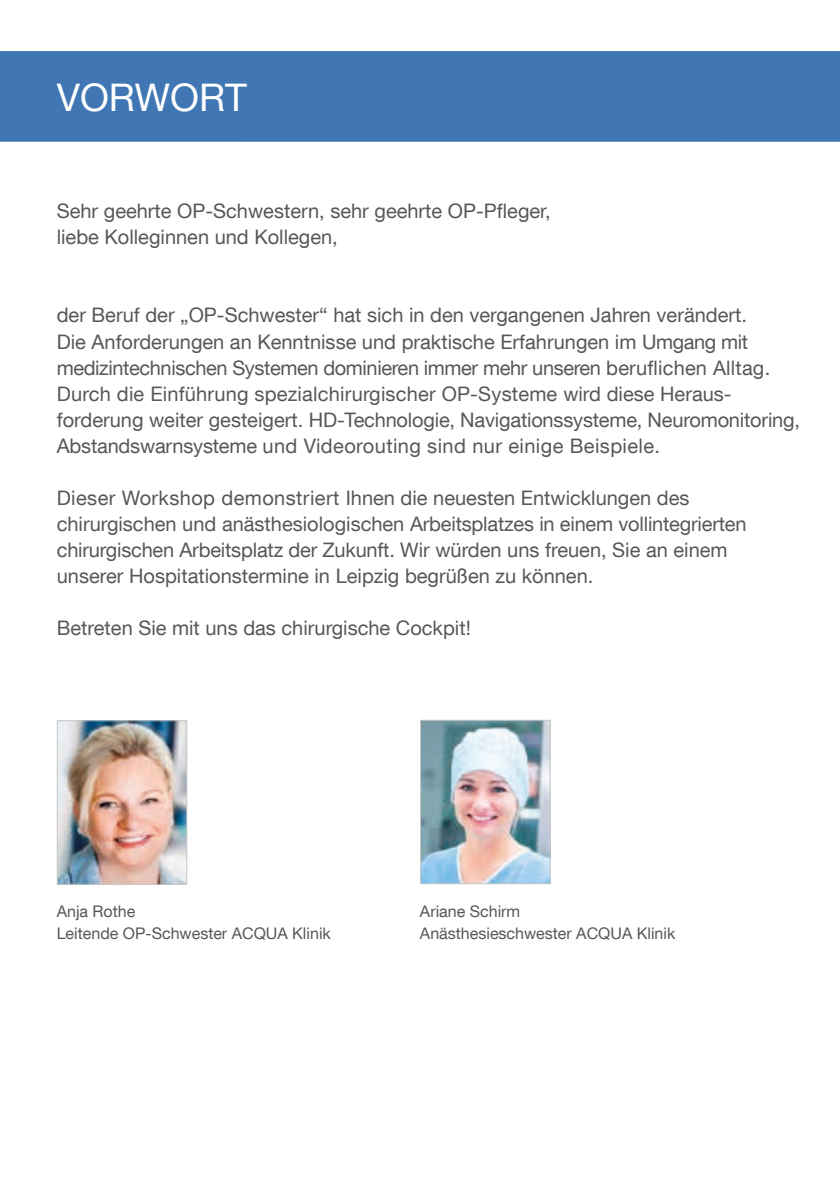
<style>
.page{position:relative;width:840px;height:1191px;background:#fff}
.page>*{position:absolute;margin:0;border:0;box-sizing:border-box;transform-origin:0 0}
.t1{font:38px "KS Helvetica Neue";color:#fff}
.t2{font:20px/26px "KS Helvetica Neue";color:#575756}
.t3{font:16px/22px "KS Helvetica Neue";color:#575756}
</style>
<div class="page">
<div style="left:0;top:51px;width:839px;height:91px;background:#4076b3"></div>
<img style="left:59px;top:722px;width:126px;height:160px">
<div style="left:57px;top:720px;width:130px;height:164px;border:1px solid #c7c7c6"></div>
<img style="left:422px;top:722px;width:126px;height:160px">
<div style="left:420px;top:720px;width:130px;height:164px;border:1px solid #c7c7c6"></div>
<h1 class="t1" style="left:57px;top:74px;width:192px">VORWORT</h1>
<p class="t2" style="left:57px;top:198px;width:495px">Sehr geehrte OP-Schwestern, sehr geehrte OP-Pfleger, liebe Kolleginnen und Kollegen,</p>
<p class="t2" style="left:57px;top:302px;width:744px">der Beruf der „OP-Schwester“ hat sich in den vergangenen Jahren verändert.<br>Die Anforderungen an Kenntnisse und praktische Erfahrungen im Umgang mit medizintechnischen Systemen dominieren immer mehr unseren beruflichen Alltag.<br>Durch die Einführung spezialchirurgischer OP-Systeme wird diese Heraus&shy;forderung weiter gesteigert. HD-Technologie, Navigationssysteme, Neuromonitoring, Abstandswarnsysteme und Videorouting sind nur einige Beispiele.</p>
<p class="t2" style="left:57px;top:484px;width:691px">Dieser Workshop demonstriert I hnen die neuesten Entwicklungen des chirurgischen und anästhesiologischen Arbeitsplatzes in einem vollintegrierten chirurgischen Arbeitsplatz der Zukunft. Wir würden uns freuen, Sie an einem unserer Hospitationstermine in Leipzig begrüßen zu können.</p>
<p class="t2" style="left:57px;top:614px;width:415px">Betreten Sie mit uns das chirurgische Cockpit!</p>
<p class="t3" style="left:57px;top:900px;width:275px">Anja Rothe<br>Leitende OP-Schwester ACQUA Klinik</p>
<p class="t3" style="left:420px;top:900px;width:257px">Ariane Schirm<br>Anästhesieschwester ACQUA Klinik</p>
</div>
